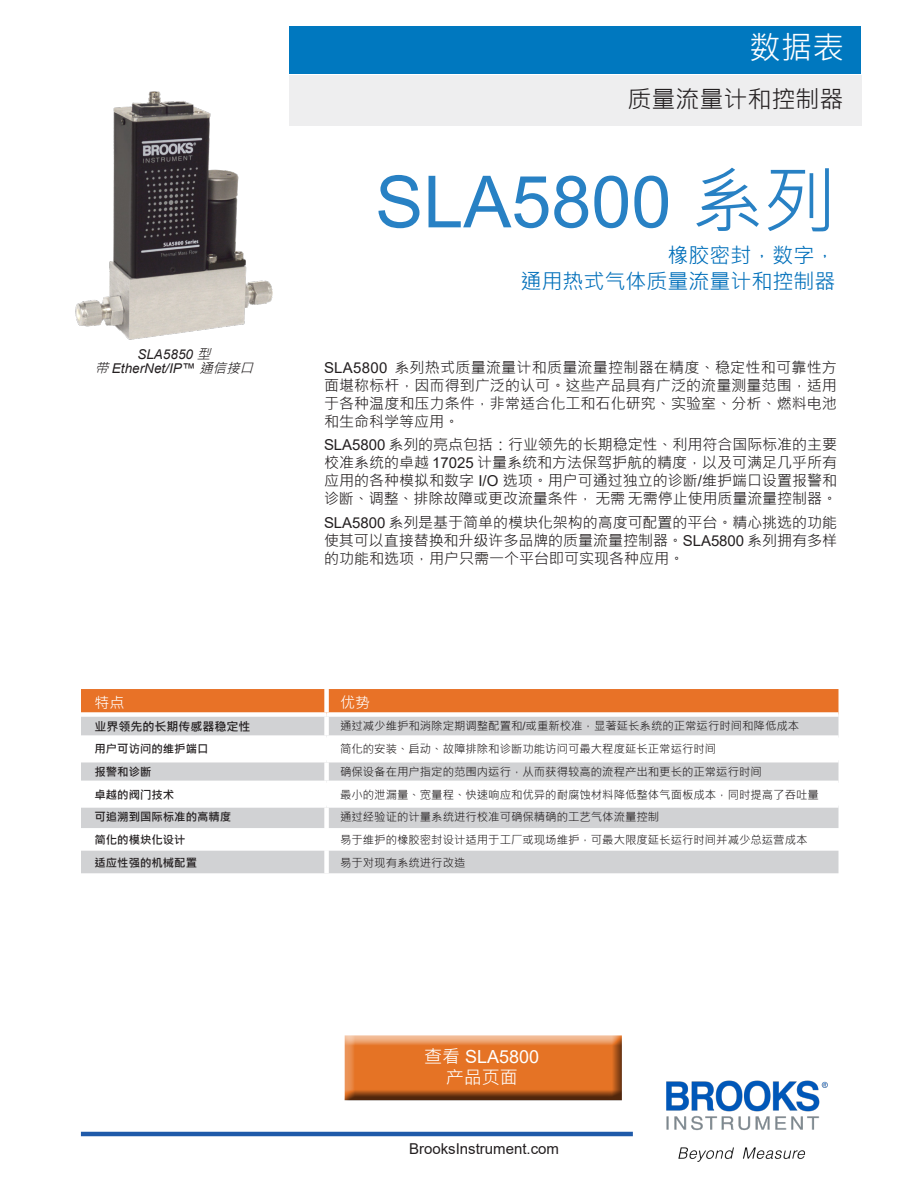
<style>
.page{position:relative;width:918px;height:1188px;background:#fff}
.page>*{position:absolute;margin:0;border:0;box-sizing:border-box;transform-origin:0 0}
.bro-Coverline{font:72px "Arial";color:#2881c4}
.bro-Coverline-2{font:31.5px "Microsoft Jheng Hei";color:#fff}
.broDS-category_head{font:24px "Microsoft Jheng Hei";color:#231f20}
.bro-Body_SH2{font:21px "Microsoft Jheng Hei";color:#006fba}
.t1{font:18px "Arial";color:#fff}
.t2{font:18px "Microsoft Jheng Hei";color:#fff}
.body_Text{font:15px/18px "Microsoft Jheng Hei";color:#231f20;text-align:justify}
.Body_text{font:15px "Arial";color:#231f20}
.t3{font:15px "Microsoft Jheng Hei";color:#fff}
.t4{font:italic 13.5px "Arial";color:#231f20}
.Body_text-2{font:700 12px "Microsoft Jheng Hei";color:#231f20}
.Body_text-3{font:11.4px "Microsoft Jheng Hei";color:#231f20}
.Body_text-4{font:700 11.4px "Microsoft Jheng Hei";color:#231f20}
.s1{font-family:"Microsoft Jheng Hei"}
.s2{font-family:"Arial"}
</style>
<div class="page">
<div style="left:289px;top:26px;width:572px;height:48px;background:#0078bf"></div>
<div style="left:289px;top:75px;width:572px;height:51px;background:#eeeeef"></div>
<hr style="left:81px;top:1132px;width:552px;height:4px;background:#1f5aa9">
<img style="left:666px;top:1080px;width:162px;height:82px">
<div style="left:81px;top:689px;width:757px;height:23px;background:#e87227"></div>
<svg style="left:81px;top:717px;width:757px;height:156px;fill:#d1d2d4"></svg>
<svg style="left:81px;top:740px;width:757px;height:18px"></svg>
<svg style="left:81px;top:785px;width:757px;height:18px"></svg>
<div style="left:324px;top:689px;width:5px;height:23px;background:#fff"></div>
<div style="left:324px;top:717px;width:5px;height:18px;background:#fff"></div>
<div style="left:81px;top:735px;width:246px;height:5px;background:#fff"></div>
<div style="left:327px;top:735px;width:511px;height:5px;background:#fff"></div>
<div style="left:324px;top:740px;width:5px;height:18px;background:#fff"></div>
<hr style="left:81px;top:758px;width:246px;height:4px;background:#fff">
<hr style="left:327px;top:758px;width:511px;height:4px;background:#fff">
<div style="left:324px;top:762px;width:5px;height:19px;background:#fff"></div>
<hr style="left:81px;top:781px;width:246px;height:4px;background:#fff">
<hr style="left:327px;top:781px;width:511px;height:4px;background:#fff">
<div style="left:324px;top:785px;width:5px;height:18px;background:#fff"></div>
<div style="left:81px;top:803px;width:246px;height:5px;background:#fff"></div>
<div style="left:327px;top:803px;width:511px;height:5px;background:#fff"></div>
<div style="left:324px;top:808px;width:5px;height:20px;background:#fff"></div>
<div style="left:324px;top:828px;width:5px;height:23px;background:#fff"></div>
<div style="left:324px;top:851px;width:5px;height:22px;background:#fff"></div>
<img style="left:75px;top:92px;width:197px;height:248px">
<div style="left:336px;top:1031px;width:293px;height:78px;background:#231f20;opacity:.75"></div>
<p class="bro-Coverline-2" style="left:749px;top:28px;width:96px">数据表</p>
<p class="broDS-category_head" style="left:627px;top:84px;width:217px">质量流量计和控制器</p>
<p class="t4" style="left:137px;top:346px;width:79px">SLA5850 <span class="s1">型</span></p>
<p class="t4" style="left:95px;top:359px;width:164px"><span class="s1">带</span> EtherNet/IP™ <span class="s1">通信接口</span></p>
<p class="bro-Coverline" style="left:375px;top:152px;width:462px">SLA5800 <span class="s1">系列</span></p>
<p class="bro-Body_SH2" style="left:668px;top:242px;width:169px">橡胶密封，数字，</p>
<p class="bro-Body_SH2" style="left:521px;top:268px;width:316px">通用热式气体质量流量计和控制器</p>
<p class="body_Text" style="left:324px;top:358px;width:514px"><span class="s2">SLA5800</span> 系列热式质量流量计和质量流量控制器在精度、稳定性和可靠性方面堪称标杆，因而得到广泛的认可。这些产品具有广泛的流量测量范围，适用于各种温度和压力条件，非常适合化工和石化研究、实验室、分析、燃料电池和生命科学等应用。</p>
<p class="body_Text" style="left:324px;top:436px;width:515px"><span class="s2">SLA5800</span> 系列的亮点包括：行业领先的长期稳定性、利用符合国际标准的主要校准系统的卓越 <span class="s2">17025</span> 计量系统和方法保驾护航的精度，以及可满足几乎所有应用的各种模拟和数字 <span class="s2">I/O</span> 选项。用户可通过独立的诊断<span class="s2">/</span>维护端口设置报警和诊断、调整、排除故障或更改流量条件， 无需 无需停止使用质量流量控制器。</p>
<p class="body_Text" style="left:324px;top:513px;width:515px"><span class="s2">SLA5800</span> 系列是基于简单的模块化架构的高度可配置的平台。精心挑选的功能使其可以直接替换和升级许多品牌的质量流量控制器。<span class="s2">SLA5800</span> 系列拥有多样的功能和选项，用户只需一个平台即可实现各种应用。</p>
<p class="t3" style="left:94px;top:693px;width:31px">特点</p>
<p class="t3" style="left:340px;top:693px;width:31px">优势</p>
<p class="Body_text-2" style="left:94px;top:719px;width:157px">业界领先的长期传感器稳定性</p>
<p class="Body_text-3" style="left:340px;top:719px;width:461px">通过减少维护和消除定期调整配置和<span class="s2">/</span>或重新校准，显著延长系统的正常运行时间和降低成本</p>
<p class="Body_text-4" style="left:94px;top:742px;width:115px">用户可访问的维护端口</p>
<p class="Body_text-3" style="left:340px;top:742px;width:378px">简化的安装、启动、故障排除和诊断功能访问可最大程度延长正常运行时间</p>
<p class="Body_text-4" style="left:94px;top:765px;width:58px">报警和诊断</p>
<p class="Body_text-3" style="left:340px;top:765px;width:423px">确保设备在用户指定的范围内运行，从而获得较高的流程产出和更长的正常运行时间</p>
<p class="Body_text-4" style="left:94px;top:787px;width:81px">卓越的阀门技术</p>
<p class="Body_text-3" style="left:340px;top:787px;width:480px">最小的泄漏量、宽量程、快速响应和优异的耐腐蚀材料降低整体气面板成本，同时提高了吞吐量</p>
<p class="Body_text-4" style="left:94px;top:810px;width:138px">可追溯到国际标准的高精度</p>
<p class="Body_text-3" style="left:340px;top:810px;width:321px">通过经验证的计量系统进行校准可确保精确的工艺气体流量控制</p>
<p class="Body_text-4" style="left:94px;top:833px;width:93px">简化的模块化设计</p>
<p class="Body_text-3" style="left:340px;top:833px;width:469px">易于维护的橡胶密封设计适用于工厂或现场维护，可最大限度延长运行时间并减少总运营成本</p>
<p class="Body_text-4" style="left:94px;top:855px;width:104px">适应性强的机械配置</p>
<p class="Body_text-3" style="left:340px;top:855px;width:127px">易于对现有系统进行改造</p>
<p class="t1" style="left:424px;top:1044px;width:117px"><span class="s1">查看</span> SLA5800</p>
<p class="t2" style="left:446px;top:1066px;width:73px">产品页面</p>
<p class="Body_text" style="left:409px;top:1138px;width:152px">BrooksInstrument.com</p>
</div>
